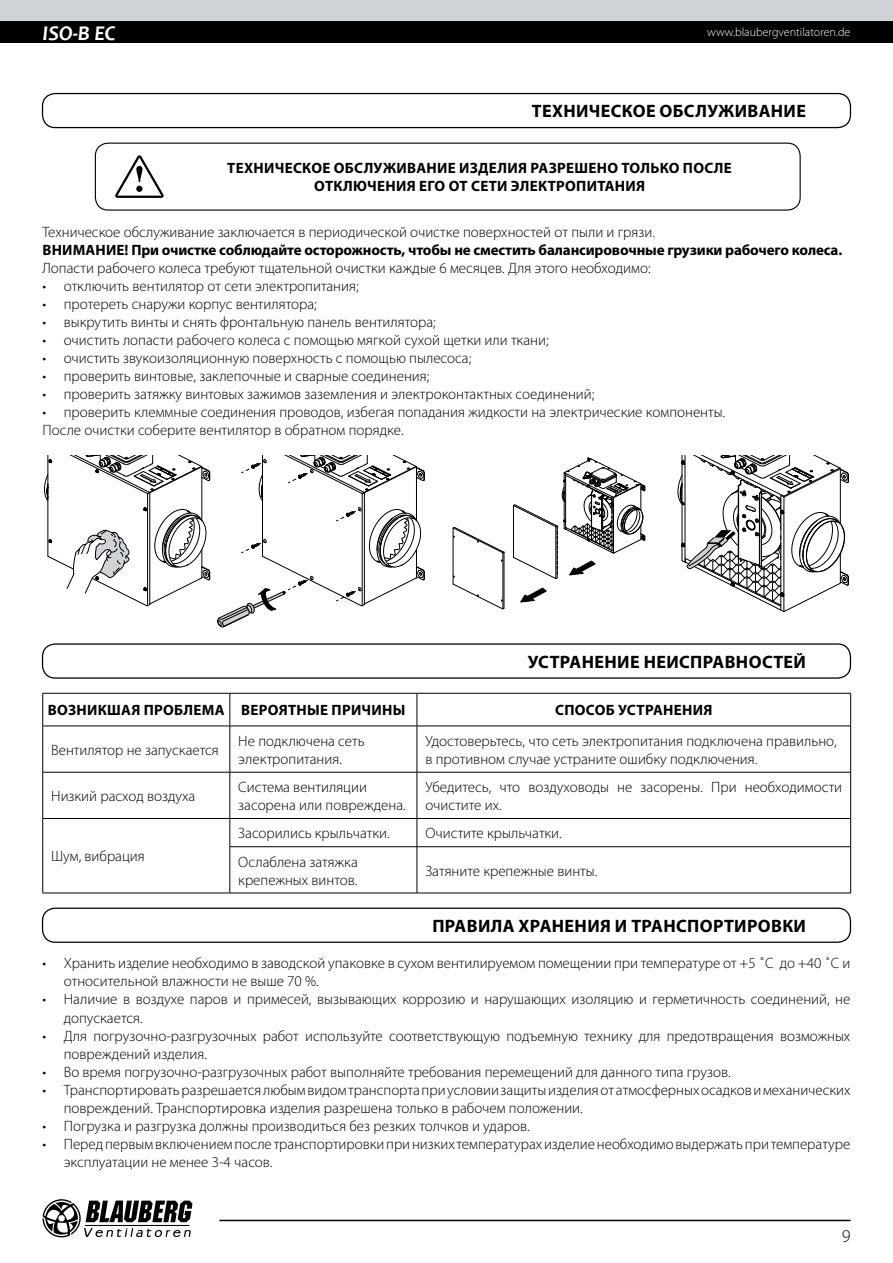
<style>
.page{position:relative;width:893px;height:1263px;background:#fff}
.page>*{position:absolute;margin:0;border:0;box-sizing:border-box;transform-origin:0 0}
.t1{font:italic 700 21px "Candara";color:#fff}
.t2{font:700 18px "Myriad Pro";letter-spacing:.02em;color:#000}
.t3{font:300 18px "Myriad Pro";color:#000}
.t4{font:300 15px/18px "Myriad Pro";color:#000}
.t5{font:700 15px/18px "Myriad Pro";letter-spacing:.015em;color:#000;text-align:center}
.t6{font:700 15px "Myriad Pro";letter-spacing:-.01em;color:#000}
.t7{font:300 12px "Myriad Pro";color:#fff}
</style>
<div class="page">
<div style="left:42px;top:907px;width:809px;height:36px;border:1px solid #000;border-radius:13px"></div>
<div style="left:95px;top:143px;width:706px;height:68px;border:1px solid #000;border-radius:13px"></div>
<svg style="left:115px;top:155px;width:49px;height:43px"></svg>
<div style="left:42px;top:93px;width:809px;height:35px;border:1px solid #000;border-radius:13px"></div>
<div style="left:42px;top:643px;width:809px;height:36px;border:1px solid #000;border-radius:13px"></div>
<hr style="left:43px;top:893px;width:187px;height:1px;background:#000">
<hr style="left:43px;top:693px;width:187px;height:1px;background:#000">
<hr style="left:42px;top:693px;width:1px;height:33px;background:#000">
<hr style="left:230px;top:693px;width:187px;height:1px;background:#000">
<hr style="left:230px;top:693px;width:1px;height:33px;background:#000">
<hr style="left:417px;top:693px;width:434px;height:1px;background:#000">
<hr style="left:417px;top:693px;width:1px;height:33px;background:#000">
<hr style="left:850px;top:693px;width:1px;height:33px;background:#000">
<hr style="left:43px;top:726px;width:187px;height:1px;background:#000">
<hr style="left:42px;top:726px;width:1px;height:46px;background:#000">
<hr style="left:230px;top:726px;width:187px;height:1px;background:#000">
<hr style="left:230px;top:726px;width:1px;height:46px;background:#000">
<hr style="left:417px;top:726px;width:434px;height:1px;background:#000">
<hr style="left:417px;top:726px;width:1px;height:46px;background:#000">
<hr style="left:850px;top:726px;width:1px;height:46px;background:#000">
<hr style="left:43px;top:772px;width:187px;height:1px;background:#000">
<hr style="left:42px;top:772px;width:1px;height:46px;background:#000">
<hr style="left:230px;top:772px;width:187px;height:1px;background:#000">
<hr style="left:230px;top:772px;width:1px;height:46px;background:#000">
<hr style="left:417px;top:772px;width:434px;height:1px;background:#000">
<hr style="left:417px;top:772px;width:1px;height:46px;background:#000">
<hr style="left:850px;top:772px;width:1px;height:46px;background:#000">
<hr style="left:43px;top:818px;width:187px;height:1px;background:#000">
<svg style="left:42px;top:819px;width:1px;height:28px"></svg>
<hr style="left:42px;top:847px;width:1px;height:46px;background:#000">
<hr style="left:230px;top:818px;width:187px;height:1px;background:#000">
<svg style="left:230px;top:819px;width:1px;height:27px"></svg>
<hr style="left:417px;top:818px;width:434px;height:1px;background:#000">
<svg style="left:417px;top:819px;width:1px;height:27px"></svg>
<svg style="left:850px;top:819px;width:1px;height:27px"></svg>
<hr style="left:230px;top:846px;width:187px;height:1px;background:#000">
<hr style="left:230px;top:847px;width:1px;height:46px;background:#000">
<hr style="left:417px;top:846px;width:434px;height:1px;background:#000">
<hr style="left:417px;top:847px;width:1px;height:46px;background:#000">
<hr style="left:850px;top:847px;width:1px;height:46px;background:#000">
<hr style="left:230px;top:893px;width:187px;height:1px;background:#000">
<hr style="left:417px;top:893px;width:434px;height:1px;background:#000">
<svg style="left:677px;top:456px;width:172px;height:156px"></svg>
<svg style="left:452px;top:527px;width:53px;height:82px"></svg>
<svg style="left:513px;top:457px;width:132px;height:122px"></svg>
<svg style="left:520px;top:587px;width:27px;height:16px"></svg>
<svg style="left:217px;top:456px;width:208px;height:172px"></svg>
<svg style="left:44px;top:456px;width:166px;height:150px"></svg>
<div style="left:0;top:0;width:893px;height:21px;background:#d0d3d7"></div>
<div style="left:0;top:21px;width:893px;height:22px;background:#000"></div>
<svg style="left:43px;top:1199px;width:149px;height:38px"></svg>
<hr style="left:219px;top:1220px;width:631px;height:1px;background:#000">
<h1 class="t1" style="left:43px;top:20px;width:75px">ISO-B ЕС</h1>
<p class="t7" style="left:707px;top:26px;width:145px">www.blaubergventilatoren.de</p>
<p class="t2" style="left:532px;top:99px;width:276px">ТЕХНИЧЕСКОЕ ОБСЛУЖИВАНИЕ</p>
<p class="t5" style="left:227px;top:159px;width:506px">ТЕХНИЧЕСКОЕ ОБСЛУЖИВАНИЕ ИЗДЕЛИЯ РАЗРЕШЕНО ТОЛЬКО ПОСЛЕ<br>ОТКЛЮЧЕНИЯ ЕГО ОТ СЕТИ ЭЛЕКТРОПИТАНИЯ</p>
<p class="t4" style="left:42px;top:223px;width:614px">Техническое обслуживание заключается в периодической очистке поверхностей от пыли и грязи.</p>
<p class="t6" style="left:43px;top:240px;width:801px">ВНИМАНИЕ! При очистке соблюдайте осторожность, чтобы не сместить балансировочные грузики рабочего колеса.</p>
<p class="t4" style="left:42px;top:259px;width:610px">Лопасти рабочего колеса требуют тщательной очистки каждые 6 месяцев. Для этого необходимо:</p>
<p class="t4" style="left:42px;top:277px;width:318px">• отключить вентилятор от сети электропитания;</p>
<p class="t4" style="left:42px;top:295px;width:276px">• протереть снаружи корпус вентилятора;</p>
<p class="t4" style="left:42px;top:313px;width:395px">• выкрутить винты и снять фронтальную панель вентилятора;</p>
<p class="t4" style="left:42px;top:331px;width:508px">• очистить лопасти рабочего колеса с помощью мягкой сухой щетки или ткани;</p>
<p class="t4" style="left:42px;top:349px;width:430px">• очистить звукоизоляционную поверхность с помощью пылесоса;</p>
<p class="t4" style="left:42px;top:367px;width:388px">• проверить винтовые, заклепочные и сварные соединения;</p>
<p class="t4" style="left:42px;top:385px;width:553px">• проверить затяжку винтовых зажимов заземления и электроконтактных соединений;</p>
<p class="t4" style="left:42px;top:403px;width:684px">• проверить клеммные соединения проводов, избегая попадания жидкости на электрические компоненты.<br>После очистки соберите вентилятор в обратном порядке.</p>
<p class="t2" style="left:528px;top:650px;width:280px">УСТРАНЕНИЕ НЕИСПРАВНОСТЕЙ</p>
<p class="t5" style="left:48px;top:701px;width:359px">ВОЗНИКШАЯ ПРОБЛЕМА ВЕРОЯТНЫЕ ПРИЧИНЫ</p>
<p class="t5" style="left:555px;top:701px;width:159px">СПОСОБ УСТРАНЕНИЯ</p>
<p class="t4" style="left:51px;top:741px;width:169px">Вентилятор не запускается</p>
<p class="t4" style="left:238px;top:732px;width:128px">Не подключена сеть электропитания.</p>
<p class="t4" style="left:425px;top:732px;width:413px">Удостоверьтесь, что сеть электропитания подключена правильно, в противном случае устраните ошибку подключения.</p>
<p class="t4" style="left:51px;top:787px;width:146px">Низкий расход воздуха</p>
<p class="t4" style="left:238px;top:778px;width:169px">Система вентиляции засорена или повреждена.</p>
<p class="t4" style="left:425px;top:778px;width:418px">Убедитесь, что воздуховоды не засорены. При необходимости очистите их.</p>
<p class="t4" style="left:51px;top:848px;width:95px">Шум, вибрация</p>
<p class="t4" style="left:238px;top:824px;width:153px">Засорились крыльчатки.</p>
<p class="t4" style="left:425px;top:824px;width:138px">Очистите крыльчатки.</p>
<p class="t4" style="left:238px;top:853px;width:121px">Ослаблена затяжка крепежных винтов.</p>
<p class="t4" style="left:425px;top:862px;width:174px">Затяните крепежные винты.</p>
<p class="t2" style="left:432px;top:914px;width:375px">ПРАВИЛА ХРАНЕНИЯ И ТРАНСПОРТИРОВКИ</p>
<p class="t4" style="left:64px;top:955px;width:788px;text-indent:-21px">• Хранить изделие необходимо в заводской упаковке в сухом вентилируемом помещении при температуре от +5 ˚С до +40 ˚С и относительной влажности не выше 70 %.</p>
<p class="t4" style="left:64px;top:991px;width:788px;text-indent:-21px">• Наличие в воздухе паров и примесей, вызывающих коррозию и нарушающих изоляцию и герметичность соединений, не допускается.</p>
<p class="t4" style="left:64px;top:1027px;width:788px;text-indent:-21px">• Для погрузочно-разгрузочных работ используйте соответствующую подъемную технику для предотвращения возможных повреждений изделия.</p>
<p class="t4" style="left:43px;top:1063px;width:690px">• Во время погрузочно-разгрузочных работ выполняйте требования перемещений для данного типа грузов.</p>
<p class="t4" style="left:64px;top:1081px;width:788px;text-indent:-21px">• Транспортировать разрешается любым видом транспорта при условии защиты изделия от атмосферных осадков и механических повреждений. Транспортировка изделия разрешена только в рабочем положении.</p>
<p class="t4" style="left:43px;top:1117px;width:489px">• Погрузка и разгрузка должны производиться без резких толчков и ударов.</p>
<p class="t4" style="left:64px;top:1135px;width:788px;text-indent:-21px">• Перед первым включением после транспортировки при низких температурах изделие необходимо выдержать при температуре эксплуатации не менее 3-4 часов.</p>
<p class="t3" style="left:842px;top:1226px;width:10px">9</p>
</div>
